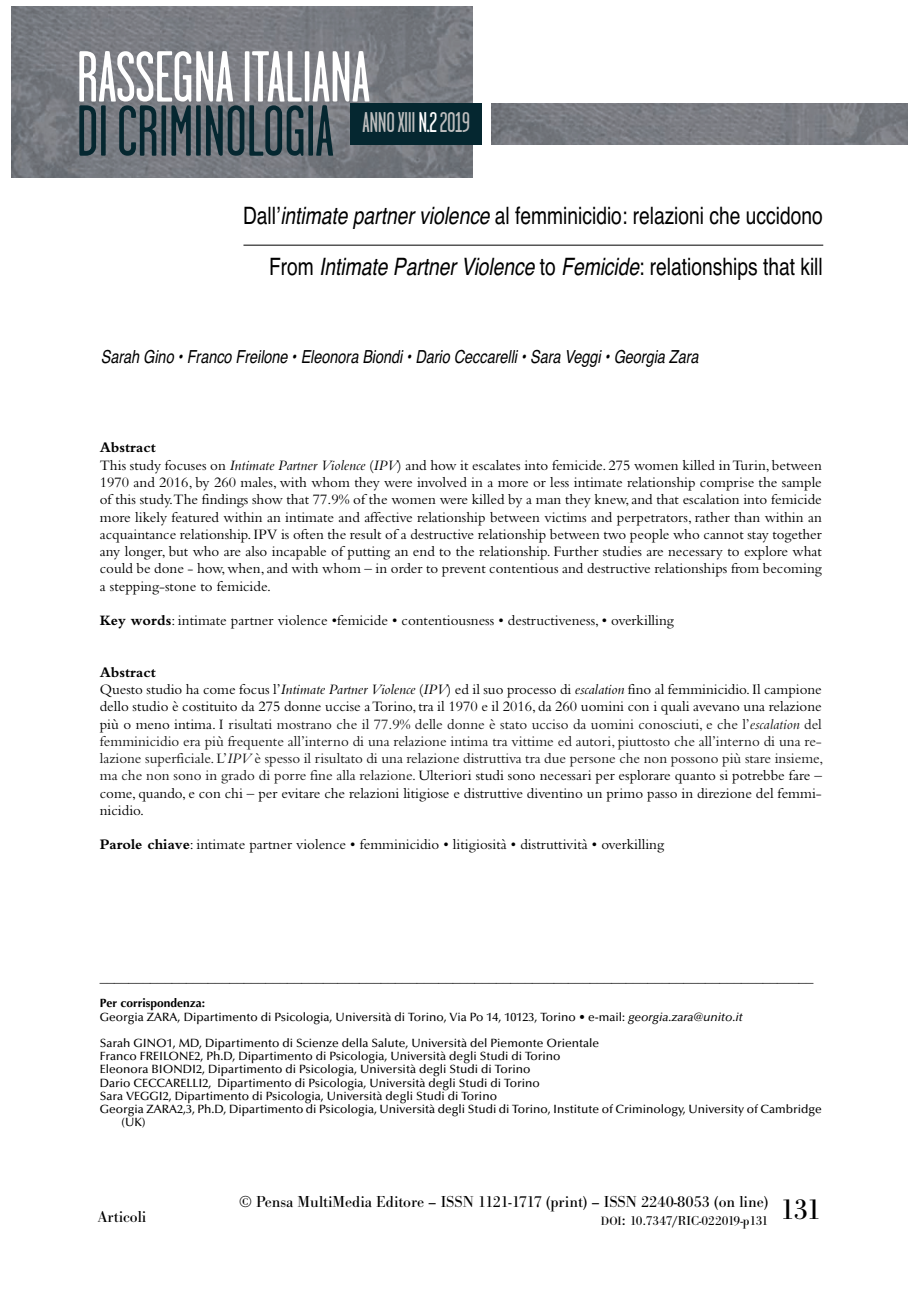
<style>
.page{position:relative;width:919px;height:1289px;background:#fff}
.page>*{position:absolute;margin:0;border:0;box-sizing:border-box;transform-origin:0 0}
.t1{font:30px "Bodoni Antiqua T";color:#000}
.t2{font:28.5px "Garage Gothic";letter-spacing:-.015em;color:#bdbdbd}
.t3{font:24px/51px "Helvetica";color:#000;text-align:right;scale:.8 1}
.t4{font:italic 18px "Helvetica";color:#000;scale:.8 1}
.t5{font:16.5px "Bodoni Antiqua T";color:#000}
.t6{font:15px/17.2px "Bembo";color:#000}
.t7{font:13.5px "Bodoni Antiqua T";color:#000}
.t8{font:500 12px/13.2px "Optima";color:#000}
.s1{color:#fff}
.s2{font-style:italic}
.s3{font-weight:700}
.s4{color:#151515}
.s5{font-style:italic;color:#151515}
.s6{font-size:12.3px}
.s7{font-size:16.5px}
</style>
<div class="page">
<img style="left:491px;top:104px;width:416px;height:41px">
<img style="left:11px;top:7px;width:461px;height:171px">
<svg style="left:79px;top:51px;width:290px;height:105px"></svg>
<div style="left:350px;top:104px;width:131px;height:41px;background:#052730"></div>
<hr style="left:243px;top:245px;width:580px;height:1px;background:#000">
<h2 class="t2" style="left:362px;top:106px;width:109px">ANNO XIII<span class="s1">N.2</span>2019</h2>
<h3 class="t3" style="left:243px;top:190px;width:726px">Dall’<span class="s2">intimate partner violence</span> al femminicidio: relazioni che uccidono<br>From <span class="s2">Intimate Partner Violence</span> to <span class="s2">Femicide</span>: relationships that kill</h3>
<p class="t4" style="left:101px;top:346px;width:748px">Sarah Gino • Franco Freilone • Eleonora Biondi • Dario Ceccarelli • Sara Veggi • Georgia Zara</p>
<p class="t6" style="left:100px;top:440px;width:723px"><span class="s3">Abstract<br></span>This study focuses on <span class="s2">Intimate Partner Violence</span> (<span class="s2">IPV</span>) and how it escalates into femicide. 275 women killed in Turin, between 1970 and 2016, by 260 males, with whom they were involved in a more or less intimate relationship comprise the sample of this study.The findings show that 77.9% of the women were killed by a man they knew, and that escalation into femicide more likely featured within an intimate and affective relationship between victims and perpetrators, rather than within an acquaintance relationship. IPV is often the result of a destructive relationship between two people who cannot stay together any longer, but who are also incapable of putting an end to the relationship. Further studies are necessary to explore what could be done - how, when, and with whom – in order to prevent contentious and destructive relationships from becoming a stepping-stone to femicide.</p>
<p class="t6" style="left:100px;top:613px;width:575px"><span class="s3">Key words</span>: intimate partner violence •femicide • contentiousness • destructiveness, • overkilling</p>
<p class="t6" style="left:100px;top:665px;width:725px"><span class="s3">Abstract<br></span>Questo studio ha come focus l’<span class="s2">Intimate Partner Violence</span> (<span class="s2">IPV</span>) ed il suo processo di <span class="s2">escalation</span> fino al femminicidio. Il campione dello studio è costituito da 275 donne uccise a Torino, tra il 1970 e il 2016, da 260 uomini con i quali avevano una relazione più o meno intima. <span class="s4">I risultati mostrano che il 77.9% delle donne è stato ucciso da uomini conosciuti, e che l’</span><span class="s5">escalation</span> <span class="s4">del femminicidio era più frequente all’interno di una relazione intima tra vittime ed autori, piuttosto che all’interno di una re&shy;lazione superficiale. L’</span><span class="s5">IPV</span> <span class="s4">è spesso il risultato di una relazione distruttiva tra due persone che non possono più stare insieme, ma che non sono in grado di porre fine alla relazione.</span> Ulteriori studi sono necessari per esplorare quanto si potrebbe fare – come, quando, e con chi – per evitare che relazioni litigiose e distruttive diventino un primo passo in direzione del femmi&shy;nicidio.</p>
<p class="t6" style="left:100px;top:837px;width:565px"><span class="s3">Parole chiave</span>: intimate partner violence • femminicidio • litigiosità • distruttività • overkilling</p>
<p class="t6" style="left:100px;top:974px;width:715px">–––––––––––––––––––––––––––––––––––––––––––––––––––––––––––––––––––––––––––––––––––––––––––––––––––</p>
<p class="t8" style="left:100px;top:998px;width:644px"><span class="s3">Per corrispondenza:<br></span>Georgia ZARA, Dipartimento di Psicologia, Università di Torino, Via Po 14, 10123, Torino • e-mail: <span class="s2">georgia.zara@unito.it</span></p>
<p class="t8" style="left:100px;top:1037px;width:500px">Sarah GINO1, MD, Dipartimento di Scienze della Salute, Università del Piemonte Orientale</p>
<p class="t8" style="left:100px;top:1050px;width:462px">Franco FREILONE2, Ph.D, Dipartimento di Psicologia, Università degli Studi di Torino</p>
<p class="t8" style="left:100px;top:1063px;width:432px">Eleonora BIONDI2, Dipartimento di Psicologia, Università degli Studi di Torino</p>
<p class="t8" style="left:100px;top:1077px;width:441px">Dario CECCARELLI2, Dipartimento di Psicologia, Università degli Studi di Torino</p>
<p class="t8" style="left:100px;top:1090px;width:398px">Sara VEGGI2, Dipartimento di Psicologia, Università degli Studi di Torino</p>
<p class="t8" style="left:100px;top:1103px;width:723px">Georgia ZARA2,3, Ph.D, Dipartimento di Psicologia, Università degli Studi di Torino, Institute of Criminology, University of Cambridge</p>
<p class="t8" style="left:121px;top:1116px;width:26px">(UK)</p>
<p class="t5" style="left:239px;top:1191px;width:530px">© Pensa MultiMedia Editore – ISSN 1121-1717 (print) – ISSN 2240-8053 (on line)</p>
<p class="t7" style="left:601px;top:1212px;width:169px"><span class="s6">DOI</span><span class="s7">:</span> 10.7347/RIC-022019-p131</p>
<p class="t5" style="left:98px;top:1206px;width:50px">Articoli</p>
<h1 class="t1" style="left:779px;top:1191px;width:43px">131</h1>
</div>
